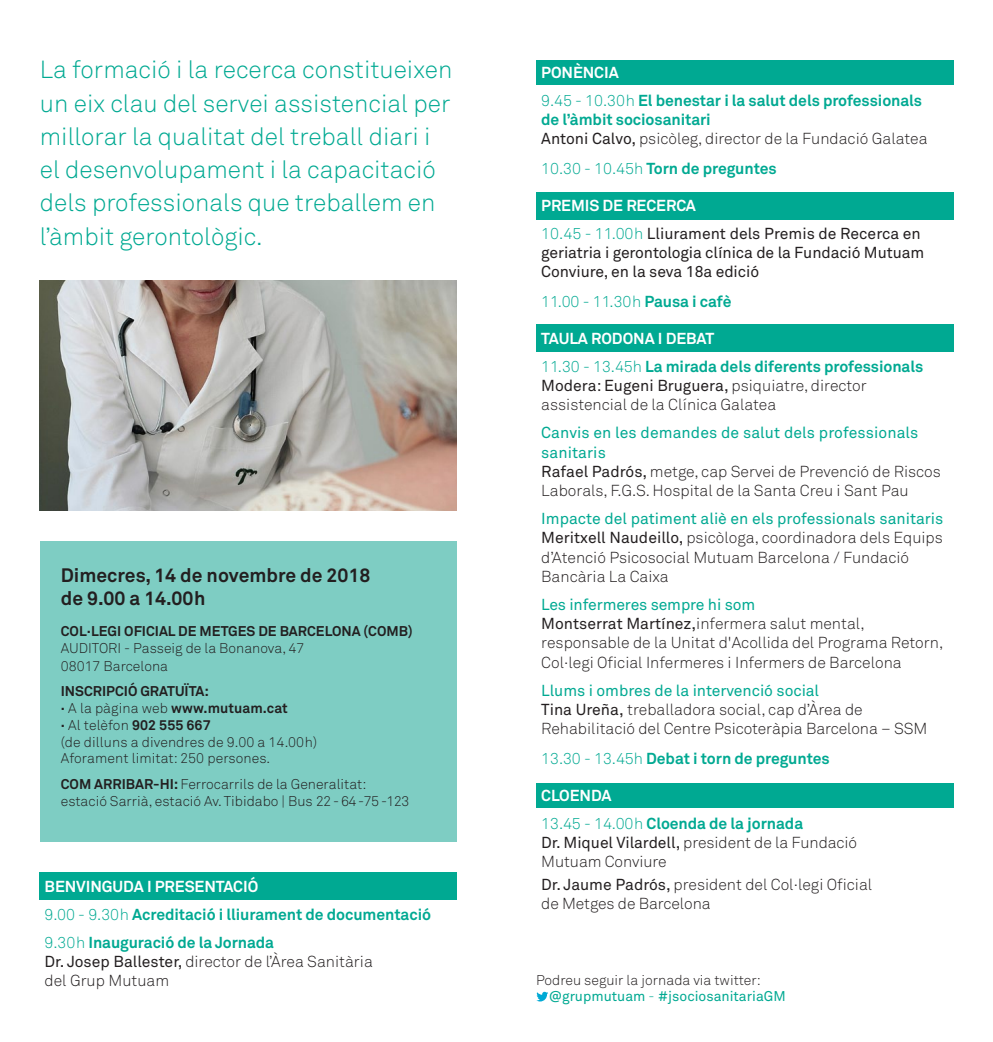
<style>
.page{position:relative;width:993px;height:1042px;background:#fff}
.page>*{position:absolute;margin:0;border:0;box-sizing:border-box;transform-origin:0 0}
.t1{font:300 24.5px/33.2px "Akkurat";color:#00a992}
.t2{font:700 19.25px/23.1px "Akkurat";color:#231f20}
.t3{font:300 15.75px/19.2px "Akkurat";color:#231f20}
.t4{font:700 15.75px/28px "Akkurat";letter-spacing:-.005em;color:#00a992}
.t5{font:15.75px/28px "Akkurat";letter-spacing:-.01em;color:#231f20}
.t6{font:300 15.75px "Akkurat";letter-spacing:-.005em;color:#00a992}
.t7{font:300 14px/16.8px "Akkurat";color:#231f20}
.t8{font:700 14px "Akkurat";color:#231f20}
.s1{color:#fff}
.s2{font-weight:300}
.s3{font-weight:700;color:#00a992}
.s4{font-weight:400}
.s5{font-weight:700;color:#fff}
.s6{font-weight:300;color:#00a992}
.s7{font-weight:700}
.s8{font-weight:400;color:#00a992}
.s9{color:#00a992}
</style>
<div class="page">
<div style="left:536px;top:783px;width:416px;height:24px;background:#00a992"></div>
<div style="left:536px;top:60px;width:416px;height:25px;background:#00a992"></div>
<div style="left:40px;top:872px;width:416px;height:28px;background:#00a992"></div>
<div style="left:536px;top:325px;width:416px;height:27px;background:#00a992"></div>
<div style="left:536px;top:192px;width:416px;height:27px;background:#00a992"></div>
<div style="left:40px;top:541px;width:416px;height:300px;background:#7ecdc3"></div>
<img style="left:40px;top:281px;width:416px;height:229px">
<svg style="left:536px;top:992px;width:12px;height:9px"></svg>
<h1 class="t1" style="left:40px;top:53px;width:414px">La formació i la recerca constitueixen un eix clau del servei assistencial per millorar la qualitat del treball diari i el desenvolupament i la capacitació dels professionals que treballem en l’àmbit gerontològic.</h1>
<p class="t4" style="left:541px;top:58px;width:382px"><span class="s1">PONÈNCIA<br></span><span class="s2">9.45 - 10.30h</span> El benestar i la salut dels professionals</p>
<p class="t3" style="left:541px;top:110px;width:387px"><span class="s3">de l’àmbit sociosanitari<br></span><span class="s4">Antoni Calvo,</span> psicòleg, director de la Fundació Galatea</p>
<p class="t4" style="left:541px;top:154px;width:237px"><span class="s2">10.30 - 10.45h</span> Torn de preguntes</p>
<p class="t5" style="left:541px;top:191px;width:381px"><span class="s5">PREMIS DE RECERCA<br></span><span class="s6">10.45 - 11.00h</span> Lliurament dels Premis de Recerca en</p>
<p class="t5" style="left:541px;top:243px;width:384px;line-height:19.2px">geriatria i gerontologia clínica de la Fundació Mutuam<br>Conviure, en la seva 18a edició</p>
<p class="t6" style="left:541px;top:292px;width:192px">11.00 - 11.30h <span class="s7">Pausa i cafè</span></p>
<p class="t4" style="left:541px;top:324px;width:383px"><span class="s1">TAULA RODONA I DEBAT<br></span><span class="s2">11.30 - 13.45h</span> La mirada dels diferents professionals</p>
<p class="t3" style="left:541px;top:376px;width:327px"><span class="s4">Modera: Eugeni Bruguera,</span> psiquiatre, director assistencial de la Clínica Galatea</p>
<p class="t3" style="left:541px;top:423px;width:401px"><span class="s8">Canvis en les demandes de salut dels professionals sanitaris<br></span><span class="s4">Rafael Padrós,</span> metge, cap Servei de Prevenció de Riscos Laborals, F.G.S. Hospital de la Santa Creu i Sant Pau</p>
<p class="t3" style="left:541px;top:509px;width:403px"><span class="s8">Impacte del patiment aliè en els professionals sanitaris </span><span class="s4">Meritxell Naudeillo,</span> psicòloga, coordinadora dels Equips d’Atenció Psicosocial Mutuam Barcelona / Fundació Bancària La Caixa</p>
<p class="t3" style="left:541px;top:594px;width:403px"><span class="s8">Les infermeres sempre hi som<br></span><span class="s4">Montserrat Martínez,</span>infermera salut mental, responsable de la Unitat d'Acollida del Programa Retorn, Col·legi Oficial Infermeres i Infermers de Barcelona</p>
<p class="t3" style="left:541px;top:680px;width:387px"><span class="s8">Llums i ombres de la intervenció social<br></span><span class="s4">Tina Ureña,</span> treballadora social, cap d’Àrea de<br>Rehabilitació del Centre Psicoteràpia Barcelona – SSM</p>
<p class="t4" style="left:541px;top:744px;width:290px"><span class="s2">13.30 - 13.45h</span> Debat i torn de preguntes</p>
<p class="t4" style="left:541px;top:781px;width:263px"><span class="s1">CLOENDA<br></span><span class="s2">13.45 - 14.00h</span> Cloenda de la jornada</p>
<p class="t3" style="left:541px;top:832px;width:317px"><span class="s4">Dr. Miquel Vilardell,</span> president de la Fundació<br>Mutuam Conviure</p>
<p class="t3" style="left:541px;top:874px;width:332px"><span class="s4">Dr. Jaume Padrós,</span> president del Col·legi Oficial de Metges de Barcelona</p>
<p class="t2" style="left:61px;top:563px;width:311px">Dimecres, 14 de novembre de 2018 de 9.00 a 14.00h</p>
<p class="t8" style="left:61px;top:622px;width:353px">COL·LEGI OFICIAL DE METGES DE BARCELONA (COMB)</p>
<p class="t7" style="left:61px;top:639px;width:245px;line-height:17.5px">AUDITORI - Passeig de la Bonanova, 47<br>08017 Barcelona</p>
<p class="t7" style="left:61px;top:682px;width:258px"><span class="s7">INSCRIPCIÓ GRATUÏTA:<br>·</span> A la pàgina web <span class="s7">www.mutuam.cat<br>·</span> Al telèfon <span class="s7">902 555 667<br></span>(de dilluns a divendres de 9.00 a 14.00h)<br>Aforament limitat: 250 persones.</p>
<p class="t7" style="left:61px;top:775px;width:350px"><span class="s7">COM ARRIBAR-HI:</span> Ferrocarrils de la Generalitat: estació Sarrià, estació Av. Tibidabo | Bus 22 - 64 -75 -123</p>
<p class="t4" style="left:45px;top:872px;width:388px"><span class="s1">BENVINGUDA I PRESENTACIÓ<br></span><span class="s2">9.00 - 9.30h</span> Acreditació i lliurament de documentació<br><span class="s2">9.30h</span> Inauguració de la Jornada</p>
<p class="t3" style="left:45px;top:951px;width:329px"><span class="s4">Dr. Josep Ballester,</span> director de l’Àrea Sanitària del Grup Mutuam</p>
<p class="t7" style="left:548px;top:971px;width:238px;text-indent:-13px">Podreu seguir la jornada via twitter: <span class="s8">@grupmutuam</span> <span class="s9">-</span> <span class="s8">#jsociosanitariaGM</span></p>
</div>
